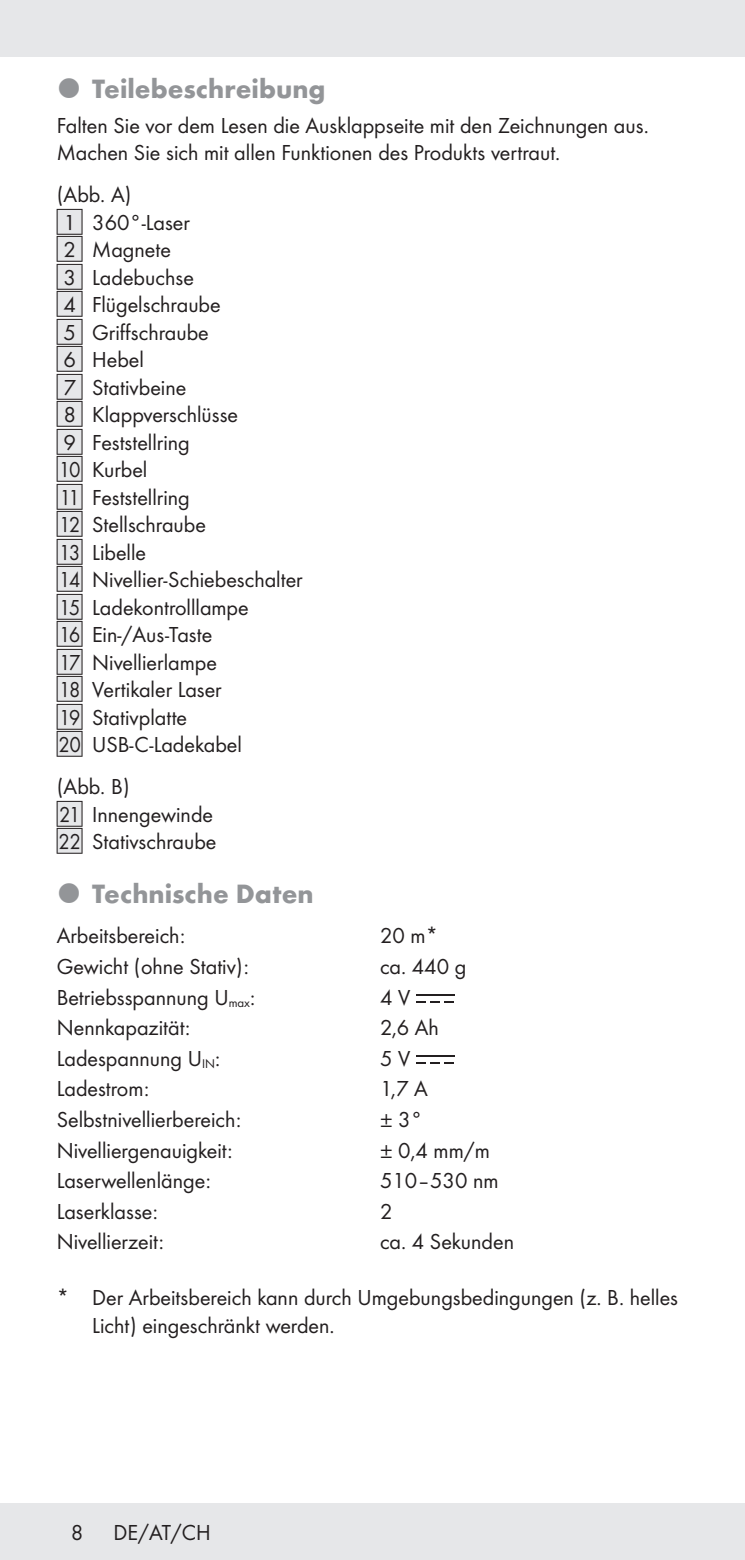
<style>
.page{position:relative;width:745px;height:1560px;background:#fff}
.page>*{position:absolute;margin:0;border:0;box-sizing:border-box;transform-origin:0 0}
.t1{font:700 27.5px "Futura";color:#939598}
.Body{font:22.5px/27.5px "Futura Boo";color:#231f20}
.Indent{font:22.5px "Futura Boo";color:#231f20}
.Indent_SB{font:22.5px/27.5px "Futura Boo";color:#231f20}
.Body_SB{font:22.5px "Futura Boo";letter-spacing:.005em;color:#231f20}
.s1{font-family:"IMP Lidl Num Box";font-size:19.75px;color:#e6e7e9}
.s2{font-family:"IMP Lidl Num Box";font-size:19.75px}
</style>
<div class="page">
<div style="left:0;top:1502px;width:744px;height:57px;background:#e6e7e9"></div>
<div style="left:0;top:0;width:744px;height:57px;background:#e6e7e9"></div>
<svg style="left:416px;top:1001px;width:38px;height:1px"></svg>
<hr style="left:415px;top:994px;width:39px;height:1px;background:#231f20">
<svg style="left:416px;top:1062px;width:38px;height:1px"></svg>
<hr style="left:415px;top:1055px;width:39px;height:1px;background:#231f20">
<p class="t1" style="left:92px;top:69px;width:235px">Teilebeschreibung</p>
<p class="Body" style="left:57px;top:110px;width:590px">Falten Sie vor dem Lesen die Ausklappseite mit den Zeichnungen aus.<br>Machen Sie sich mit allen Funktionen des Produkts vertraut.</p>
<p class="Body_SB" style="left:57px;top:179px;width:76px">(Abb. A)</p>
<p class="Indent" style="left:57px;top:206px;width:135px"><span class="s1">[</span><span class="s2">1]</span> 360°‑Laser</p>
<p class="Indent" style="left:57px;top:234px;width:115px"><span class="s1">[</span><span class="s2">2]</span> Magnete</p>
<p class="Indent" style="left:57px;top:261px;width:138px"><span class="s1">[</span><span class="s2">3]</span> Ladebuchse</p>
<p class="Indent" style="left:57px;top:289px;width:165px"><span class="s1">[</span><span class="s2">4]</span> Flügelschraube</p>
<p class="Indent" style="left:57px;top:316px;width:153px"><span class="s1">[</span><span class="s2">5]</span> Griffschraube</p>
<p class="Indent" style="left:57px;top:344px;width:89px"><span class="s1">[</span><span class="s2">6]</span> Hebel</p>
<p class="Indent" style="left:57px;top:371px;width:131px"><span class="s1">[</span><span class="s2">7]</span> Stativbeine</p>
<p class="Indent" style="left:57px;top:399px;width:183px"><span class="s1">[</span><span class="s2">8]</span> Klappverschlüsse</p>
<p class="Indent" style="left:57px;top:426px;width:134px"><span class="s1">[</span><span class="s2">9]</span> Feststellring</p>
<p class="Indent" style="left:57px;top:454px;width:92px"><span class="s1">[</span><span class="s2">10]</span> Kurbel</p>
<p class="Indent" style="left:57px;top:481px;width:134px"><span class="s1">[</span><span class="s2">11]</span> Feststellring</p>
<p class="Indent" style="left:57px;top:509px;width:151px"><span class="s1">[</span><span class="s2">12]</span> Stellschraube</p>
<p class="Indent" style="left:57px;top:536px;width:91px"><span class="s1">[</span><span class="s2">13]</span> Libelle</p>
<p class="Indent" style="left:57px;top:564px;width:247px"><span class="s1">[</span><span class="s2">14]</span> Nivellier‑Schiebeschalter</p>
<p class="Indent" style="left:57px;top:591px;width:193px"><span class="s1">[</span><span class="s2">15]</span> Ladekontrolllampe</p>
<p class="Indent" style="left:57px;top:619px;width:157px"><span class="s1">[</span><span class="s2">16]</span> Ein‑/Aus‑Taste</p>
<p class="Indent" style="left:57px;top:646px;width:161px"><span class="s1">[</span><span class="s2">17]</span> Nivellierlampe</p>
<p class="Indent" style="left:57px;top:674px;width:166px"><span class="s1">[</span><span class="s2">18]</span> Vertikaler Laser</p>
<p class="Indent" style="left:57px;top:701px;width:132px"><span class="s1">[</span><span class="s2">19]</span> Stativplatte</p>
<p class="Indent" style="left:57px;top:729px;width:186px"><span class="s1">[</span><span class="s2">20]</span> USB‑C-Ladekabel</p>
<p class="Body_SB" style="left:57px;top:771px;width:75px">(Abb. B)</p>
<p class="Indent" style="left:57px;top:798px;width:158px"><span class="s1">[</span><span class="s2">21]</span> Innengewinde</p>
<p class="Indent" style="left:57px;top:826px;width:161px"><span class="s1">[</span><span class="s2">22]</span> Stativschraube</p>
<p class="t1" style="left:92px;top:873px;width:223px">Technische Daten</p>
<p class="Body" style="left:57px;top:920px;width:130px">Arbeitsbereich:</p>
<p class="Body" style="left:380px;top:920px;width:59px">20 m*</p>
<p class="Body" style="left:57px;top:951px;width:193px">Gewicht (ohne Stativ):</p>
<p class="Body" style="left:380px;top:951px;width:88px">ca. 440 g</p>
<p class="Body" style="left:57px;top:982px;width:200px">Betriebsspannung U<sub>max</sub>:</p>
<p class="Body" style="left:380px;top:982px;width:32px">4V</p>
<p class="Body" style="left:57px;top:1012px;width:135px">Nennkapazität:</p>
<p class="Body" style="left:380px;top:1012px;width:60px">2,6 Ah</p>
<p class="Body" style="left:57px;top:1043px;width:165px">Ladespannung U<sub>IN</sub>:</p>
<p class="Body" style="left:380px;top:1043px;width:32px">5V</p>
<p class="Body" style="left:57px;top:1073px;width:94px">Ladestrom:</p>
<p class="Body" style="left:380px;top:1073px;width:49px">1,7 A</p>
<p class="Body" style="left:57px;top:1104px;width:186px">Selbstnivellierbereich:</p>
<p class="Body" style="left:380px;top:1104px;width:44px">± 3°</p>
<p class="Body" style="left:57px;top:1134px;width:177px">Nivelliergenauigkeit:</p>
<p class="Body" style="left:380px;top:1134px;width:111px">± 0,4 mm/m</p>
<p class="Body" style="left:57px;top:1165px;width:155px">Laserwellenlänge:</p>
<p class="Body" style="left:380px;top:1165px;width:120px">510–530 nm</p>
<p class="Body" style="left:57px;top:1196px;width:103px">Laserklasse:</p>
<p class="Body" style="left:380px;top:1196px;width:14px">2</p>
<p class="Body" style="left:57px;top:1226px;width:109px">Nivellierzeit:</p>
<p class="Body" style="left:380px;top:1226px;width:135px">ca. 4 Sekunden</p>
<p class="Indent_SB" style="left:92px;top:1282px;width:587px;text-indent:-35px">* Der Arbeitsbereich kann durch Umgebungsbedingungen (z. B. helles<br>Licht) eingeschränkt werden.</p>
<p class="Body" style="left:71px;top:1516px;width:14px">8</p>
<p class="Body" style="left:113px;top:1516px;width:99px">DE/AT/CH</p>
</div>
